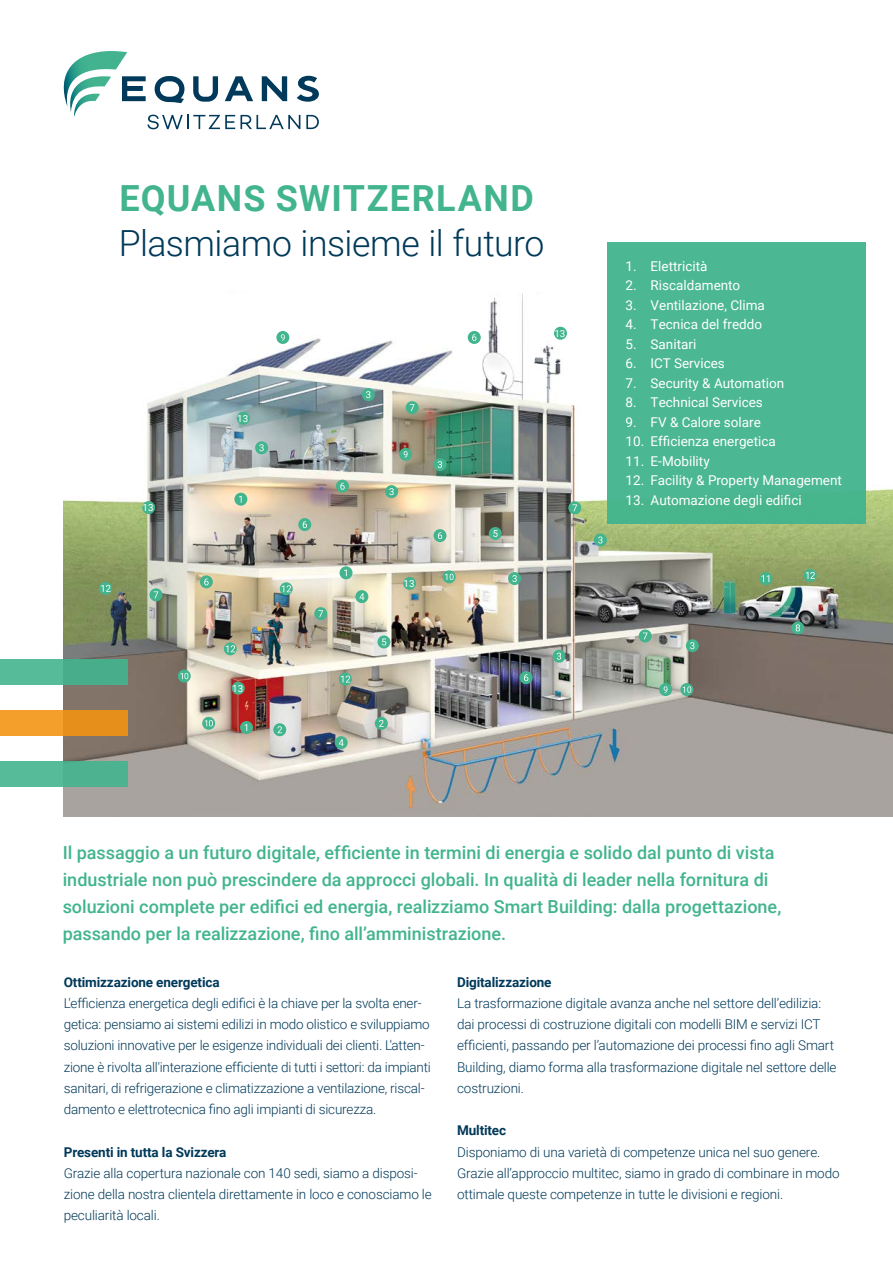
<style>
.page{position:relative;width:893px;height:1263px;background:#fff}
.page>*{position:absolute;margin:0;border:0;box-sizing:border-box;transform-origin:0 0}
.t1{font:300 36px "Roboto";letter-spacing:-.015em;color:#003959}
.t2{font:700 36px "Roboto";letter-spacing:.035em;color:#42b48e}
.t3{font:500 18px/27px "Roboto";color:#42b48e}
.t4{font:300 13.5px/21.3px "Roboto";letter-spacing:-.01em;color:#003959}
.t5{font:13.5px "Roboto";color:#fff}
.t6{font:700 13.5px "Roboto";letter-spacing:-.01em;color:#003959}
.t7{font:9.75px "Roboto";color:#fff}
</style>
<div class="page">
<img style="left:64px;top:291px;width:829px;height:525px">
<div style="left:0;top:659px;width:128px;height:26px;background:linear-gradient(to right,#58bf9d,#45aa86)"></div>
<div style="left:0;top:710px;width:128px;height:26px;background:linear-gradient(to right,#f7a22f,#e48b17)"></div>
<div style="left:0;top:761px;width:128px;height:26px;background:#4cb28f"></div>
<svg style="left:63px;top:51px;width:256px;height:78px"></svg>
<div style="left:607px;top:242px;width:258px;height:281px;background:#4bb793"></div>
<div style="left:276px;top:331px;width:13px;height:13px;background:#42b48e;border-radius:50%"></div>
<svg style="left:281px;top:334px;width:4px;height:7px"></svg>
<div style="left:468px;top:331px;width:13px;height:13px;background:#42b48e;border-radius:50%"></div>
<svg style="left:472px;top:334px;width:4px;height:7px"></svg>
<div style="left:298px;top:518px;width:13px;height:13px;background:#42b48e;border-radius:50%"></div>
<svg style="left:303px;top:521px;width:4px;height:7px"></svg>
<div style="left:336px;top:480px;width:13px;height:13px;background:#42b48e;border-radius:50%"></div>
<svg style="left:340px;top:483px;width:5px;height:7px"></svg>
<div style="left:433px;top:529px;width:13px;height:13px;background:#42b48e;border-radius:50%"></div>
<svg style="left:438px;top:532px;width:4px;height:7px"></svg>
<svg style="left:200px;top:575px;width:13px;height:13px"></svg>
<svg style="left:204px;top:578px;width:5px;height:7px"></svg>
<div style="left:554px;top:327px;width:13px;height:13px;background:#42b48e;border-radius:50%"></div>
<div style="left:237px;top:412px;width:13px;height:13px;background:#42b48e;border-radius:50%"></div>
<div style="left:403px;top:577px;width:13px;height:13px;background:#42b48e;border-radius:50%"></div>
<div style="left:232px;top:682px;width:13px;height:13px;background:#42b48e;border-radius:50%"></div>
<div style="left:142px;top:501px;width:13px;height:13px;background:#42b48e;border-radius:50%"></div>
<div style="left:255px;top:441px;width:13px;height:13px;background:#42b48e;border-radius:50%"></div>
<svg style="left:259px;top:444px;width:5px;height:7px"></svg>
<div style="left:385px;top:485px;width:13px;height:13px;background:#42b48e;border-radius:50%"></div>
<svg style="left:389px;top:488px;width:5px;height:7px"></svg>
<svg style="left:362px;top:388px;width:13px;height:13px"></svg>
<svg style="left:366px;top:391px;width:4px;height:7px"></svg>
<div style="left:406px;top:401px;width:13px;height:13px;background:#42b48e;border-radius:50%"></div>
<svg style="left:410px;top:404px;width:4px;height:7px"></svg>
<div style="left:399px;top:448px;width:13px;height:13px;background:#42b48e;border-radius:50%"></div>
<svg style="left:404px;top:451px;width:4px;height:6px"></svg>
<div style="left:433px;top:458px;width:13px;height:13px;background:#42b48e;border-radius:50%"></div>
<svg style="left:438px;top:461px;width:4px;height:7px"></svg>
<svg style="left:99px;top:582px;width:13px;height:13px"></svg>
<svg style="left:101px;top:585px;width:10px;height:7px"></svg>
<svg style="left:280px;top:582px;width:13px;height:13px"></svg>
<svg style="left:282px;top:585px;width:9px;height:7px"></svg>
<svg style="left:339px;top:673px;width:13px;height:13px"></svg>
<svg style="left:341px;top:675px;width:9px;height:7px"></svg>
<svg style="left:224px;top:642px;width:13px;height:13px"></svg>
<svg style="left:226px;top:645px;width:9px;height:7px"></svg>
<svg style="left:149px;top:588px;width:13px;height:13px"></svg>
<svg style="left:154px;top:591px;width:4px;height:7px"></svg>
<div style="left:314px;top:607px;width:13px;height:13px;background:#42b48e;border-radius:50%"></div>
<svg style="left:318px;top:610px;width:5px;height:7px"></svg>
<svg style="left:178px;top:669px;width:13px;height:13px"></svg>
<svg style="left:180px;top:673px;width:8px;height:6px"></svg>
<svg style="left:202px;top:717px;width:13px;height:13px"></svg>
<svg style="left:205px;top:720px;width:8px;height:6px"></svg>
<svg style="left:759px;top:572px;width:13px;height:13px"></svg>
<svg style="left:761px;top:575px;width:8px;height:7px"></svg>
<div style="left:804px;top:569px;width:13px;height:13px;background:#42b48e;border-radius:50%"></div>
<svg style="left:806px;top:572px;width:9px;height:7px"></svg>
<svg style="left:791px;top:621px;width:13px;height:13px"></svg>
<svg style="left:796px;top:624px;width:4px;height:7px"></svg>
<svg style="left:686px;top:639px;width:13px;height:13px"></svg>
<svg style="left:690px;top:642px;width:4px;height:7px"></svg>
<svg style="left:594px;top:533px;width:13px;height:13px"></svg>
<svg style="left:598px;top:536px;width:4px;height:7px"></svg>
<div style="left:553px;top:650px;width:13px;height:13px;background:#42b48e;border-radius:50%"></div>
<svg style="left:557px;top:653px;width:4px;height:7px"></svg>
<div style="left:508px;top:572px;width:13px;height:13px;background:#42b48e;border-radius:50%"></div>
<svg style="left:512px;top:575px;width:5px;height:7px"></svg>
<div style="left:639px;top:629px;width:13px;height:13px;background:#42b48e;border-radius:50%"></div>
<svg style="left:643px;top:632px;width:4px;height:7px"></svg>
<div style="left:568px;top:501px;width:13px;height:13px;background:#42b48e;border-radius:50%"></div>
<svg style="left:572px;top:504px;width:5px;height:7px"></svg>
<svg style="left:659px;top:683px;width:13px;height:13px"></svg>
<svg style="left:664px;top:686px;width:3px;height:7px"></svg>
<svg style="left:680px;top:683px;width:13px;height:13px"></svg>
<svg style="left:683px;top:686px;width:8px;height:7px"></svg>
<svg style="left:443px;top:570px;width:13px;height:13px"></svg>
<svg style="left:445px;top:574px;width:9px;height:6px"></svg>
<div style="left:520px;top:671px;width:13px;height:13px;background:#42b48e;border-radius:50%"></div>
<svg style="left:524px;top:674px;width:4px;height:7px"></svg>
<div style="left:234px;top:493px;width:13px;height:13px;background:#42b48e;border-radius:50%"></div>
<svg style="left:239px;top:496px;width:3px;height:7px"></svg>
<div style="left:340px;top:566px;width:13px;height:13px;background:#42b48e;border-radius:50%"></div>
<svg style="left:344px;top:569px;width:3px;height:7px"></svg>
<svg style="left:355px;top:590px;width:13px;height:13px"></svg>
<svg style="left:359px;top:593px;width:5px;height:7px"></svg>
<svg style="left:240px;top:721px;width:13px;height:13px"></svg>
<svg style="left:245px;top:724px;width:2px;height:7px"></svg>
<svg style="left:273px;top:723px;width:13px;height:13px"></svg>
<svg style="left:277px;top:726px;width:5px;height:7px"></svg>
<div style="left:375px;top:717px;width:13px;height:13px;background:#42b48e;border-radius:50%"></div>
<svg style="left:379px;top:720px;width:5px;height:7px"></svg>
<div style="left:335px;top:736px;width:13px;height:13px;background:#42b48e;border-radius:50%"></div>
<svg style="left:339px;top:739px;width:5px;height:7px"></svg>
<div style="left:489px;top:527px;width:13px;height:13px;background:#42b48e;border-radius:50%"></div>
<svg style="left:493px;top:530px;width:5px;height:7px"></svg>
<svg style="left:377px;top:635px;width:13px;height:13px"></svg>
<svg style="left:382px;top:638px;width:4px;height:7px"></svg>
<h1 class="t2" style="left:119px;top:173px;width:416px">EQUANS SWITZERLAND</h1>
<h1 class="t1" style="left:119px;top:218px;width:427px">Plasmiamo insieme il futuro</h1>
<p class="t7" style="left:554px;top:327px;width:13px">13</p>
<p class="t7" style="left:237px;top:412px;width:13px">13</p>
<p class="t7" style="left:143px;top:501px;width:13px">13</p>
<p class="t7" style="left:404px;top:577px;width:13px">13</p>
<p class="t7" style="left:232px;top:682px;width:13px">13</p>
<p class="t5" style="left:626px;top:256px;width:83px">1. Elettricità</p>
<p class="t5" style="left:626px;top:276px;width:116px">2. Riscaldamento</p>
<p class="t5" style="left:626px;top:295px;width:141px">3. Ventilazione, Clima</p>
<p class="t5" style="left:626px;top:315px;width:138px">4. Tecnica del freddo</p>
<p class="t5" style="left:626px;top:334px;width:72px">5. Sanitari</p>
<p class="t5" style="left:626px;top:354px;width:101px">6. ICT Services</p>
<p class="t5" style="left:626px;top:373px;width:160px">7. Security &amp; Automation</p>
<p class="t5" style="left:626px;top:393px;width:139px">8. Technical Services</p>
<p class="t5" style="left:626px;top:412px;width:137px">9. FV &amp; Calore solare</p>
<p class="t5" style="left:626px;top:432px;width:152px">10. Efficienza energetica</p>
<p class="t5" style="left:626px;top:451px;width:86px">11. E-Mobility</p>
<p class="t5" style="left:626px;top:471px;width:218px">12. Facility &amp; Property Management</p>
<p class="t5" style="left:626px;top:490px;width:178px">13. Automazione degli edifici</p>
<p class="t3" style="left:63px;top:838px;width:720px">Il passaggio a un futuro digitale, efficiente in termini di energia e solido dal punto di vista industriale non può prescindere da approcci globali. In qualità di leader nella fornitura di soluzioni complete per edifici ed energia, realizziamo Smart Building: dalla progettazione, passando per la realizzazione, fino all’amministrazione.</p>
<p class="t6" style="left:64px;top:972px;width:157px">Ottimizzazione energetica</p>
<p class="t4" style="left:64px;top:992px;width:369px">L'efficienza energetica degli edifici è la chiave per la svolta ener&shy;getica: pensiamo ai sistemi edilizi in modo olistico e sviluppiamo soluzioni innovative per le esigenze individuali dei clienti. L'atten&shy;zione è rivolta all'interazione efficiente di tutti i settori: da impianti sanitari, di refrigerazione e climatizzazione a ventilazione, riscal&shy;damento e elettrotecnica fino agli impianti di sicurezza.</p>
<p class="t6" style="left:64px;top:1142px;width:164px">Presenti in tutta la Svizzera</p>
<p class="t4" style="left:64px;top:1162px;width:369px">Grazie alla copertura nazionale con 140 sedi, siamo a disposi&shy;zione della nostra clientela direttamente in loco e conosciamo le peculiarità locali.</p>
<p class="t6" style="left:457px;top:972px;width:96px">Digitalizzazione</p>
<p class="t4" style="left:457px;top:992px;width:381px">La trasformazione digitale avanza anche nel settore dell’edilizia: dai processi di costruzione digitali con modelli BIM e servizi ICT efficienti, passando per l’automazione dei processi fino agli Smart Building, diamo forma alla trasformazione digitale nel settore delle costruzioni.</p>
<p class="t6" style="left:457px;top:1121px;width:51px">Multitec</p>
<p class="t4" style="left:457px;top:1141px;width:384px">Disponiamo di una varietà di competenze unica nel suo genere.<br>Grazie all’approccio multitec, siamo in grado di combinare in modo ottimale queste competenze in tutte le divisioni e regioni.</p>
</div>
